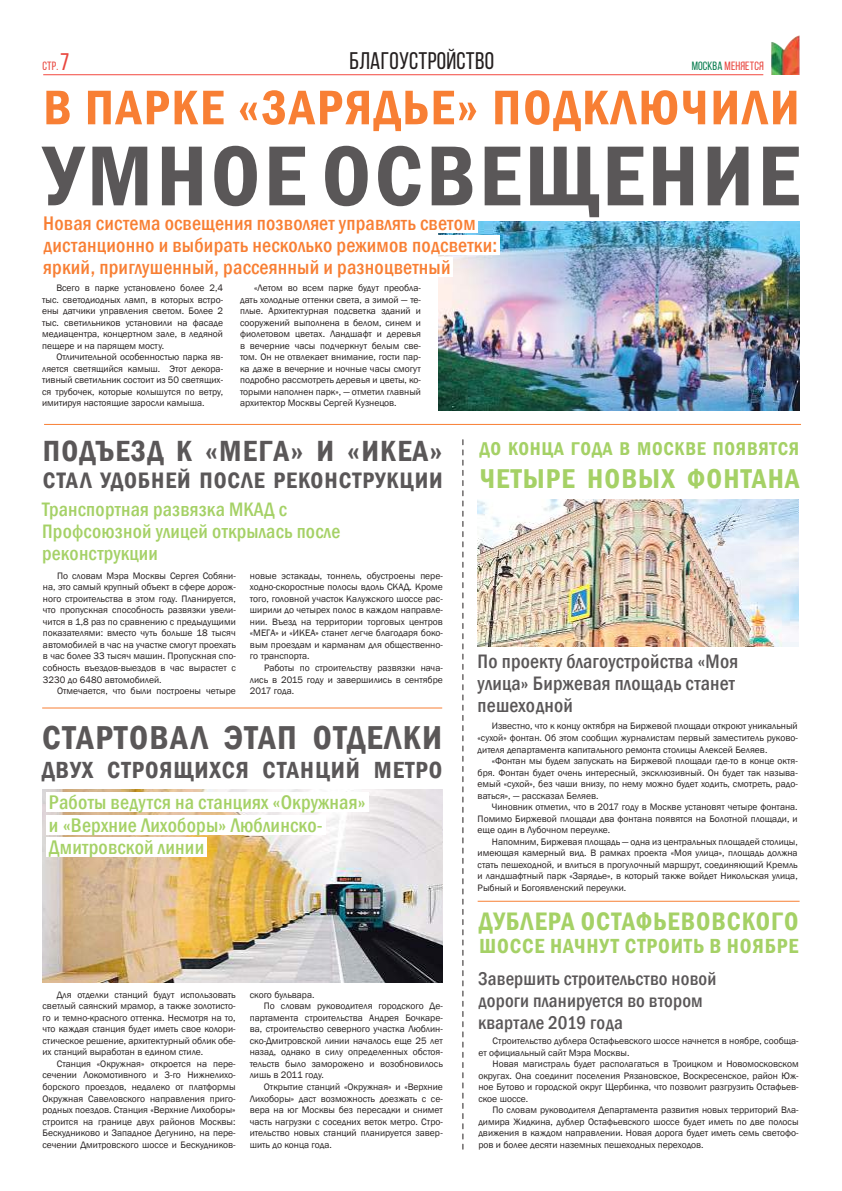
<style>
.page{position:relative;width:842px;height:1191px;background:#fff}
.page>*{position:absolute;margin:0;border:0;box-sizing:border-box;transform-origin:0 0}
.t1{font:600 condensed 88px "Franklin Gothic";letter-spacing:.04em;color:#5a5758}
.t2{font:600 condensed 50.3px "Franklin Gothic";letter-spacing:.04em;color:#f87f34}
.t3{font:600 condensed 34px "Franklin Gothic";letter-spacing:.04em;color:#5a5758}
.t4{font:600 condensed 30px "Franklin Gothic";letter-spacing:.04em;color:#5a5758}
.t5{font:600 condensed 28px "Franklin Gothic";letter-spacing:.04em;color:#a5d166}
.t6{font:600 condensed 26px "Franklin Gothic";letter-spacing:.04em;color:#a5d166}
.t7{font:600 condensed 24px "Franklin Gothic";letter-spacing:.04em;color:#5a5758}
.t8{font:24px "Bebas Neue";letter-spacing:.01em;color:#241f1f}
.t9{font:600 condensed 23px "Franklin Gothic";letter-spacing:.04em;color:#5a5758}
.t10{font:600 condensed 21px "Franklin Gothic";letter-spacing:.04em;color:#a5d166}
.t11{font:500 condensed 20.2px/22.2px "Franklin Gothic";letter-spacing:.01em;color:#f87f34}
.t12{font:500 condensed 20.2px/22.2px "Franklin Gothic";letter-spacing:.01em;color:#a5d166}
.t13{font:500 condensed 20px/22px "Franklin Gothic";letter-spacing:.01em;color:#a5d166}
.t14{font:500 condensed 20px/22px "Franklin Gothic";letter-spacing:.01em;color:#5a5758}
.t15{font:500 condensed 19px/22px "Franklin Gothic";letter-spacing:.01em;color:#5a5758}
.t16{font:600 condensed 19px "Franklin Gothic";letter-spacing:.04em;color:#a5d166}
.t17{font:12px "Bebas Neue";letter-spacing:.01em;color:#e9473f}
.t18{font:9.6px/11.5px "Franklin Gothic";color:#241f1f;text-align:justify}
.s1{font-size:24px}
.s2{color:#097d4f}
</style>
<div class="page">
<img style="left:772px;top:35px;width:28px;height:39px">
<hr style="left:43px;top:74px;width:720px;height:1px;background:#f3483f">
<hr style="left:44px;top:424px;width:757px;height:1px;background:#f87f34">
<hr style="left:478px;top:900px;width:322px;height:1px;background:#f87f34">
<hr style="left:42px;top:707px;width:400px;height:1px;background:#f87f34">
<img style="left:478px;top:499px;width:320px;height:147px">
<img style="left:438px;top:221px;width:361px;height:189px">
<img style="left:43px;top:789px;width:400px;height:193px">
<div style="left:40px;top:213px;width:438px;height:20px;background:#fff"></div>
<div style="left:40px;top:235px;width:460px;height:20px;background:#fff"></div>
<div style="left:40px;top:257px;width:413px;height:20px;background:#fff"></div>
<div style="left:46px;top:792px;width:322px;height:20px;background:#fff"></div>
<div style="left:46px;top:814px;width:279px;height:20px;background:#fff"></div>
<div style="left:46px;top:836px;width:161px;height:20px;background:#fff"></div>
<svg style="left:463px;top:440px;width:1px;height:709px"></svg>
<p class="t17" style="left:43px;top:59px;width:29px">стр. <span class="s1">7</span></p>
<h3 class="t8" style="left:350px;top:48px;width:146px">благоустройство</h3>
<p class="t17" style="left:692px;top:59px;width:74px"><span class="s2">Москва</span> Меняется</p>
<h2 class="t2" style="left:43px;top:74px;width:758px">В ПАРКЕ «ЗАРЯДЬЕ» ПОДКЛЮЧИЛИ</h2>
<h1 class="t1" style="left:43px;top:117px;width:758px">УМНОЕ ОСВЕЩЕНИЕ</h1>
<h3 class="t11" style="left:43px;top:212px;width:455px">Новая система освещения позволяет управлять светом дистанционно и выбирать несколько режимов подсветки: яркий, приглушенный, рассеянный и разноцветный</h3>
<p class="t18" style="left:42px;top:282px;width:182px;text-indent:14px">Всего в парке установлено более 2,4 тыс. светодиодных ламп, в которых встро&shy;ены датчики управления светом. Более 2 тыс. светильников установили на фасаде медиацентра, концертном зале, в ледяной пещере и на парящем мосту.</p>
<p class="t18" style="left:42px;top:351px;width:182px;text-indent:14px">Отличительной особенностью парка яв&shy;ляется светящийся камыш. Этот декора&shy;тивный светильник состоит из 50 светящих&shy;ся трубочек, которые колышутся по ветру, имитируя настоящие заросли камыша.</p>
<p class="t18" style="left:240px;top:282px;width:182px;text-indent:14px">«Летом во всем парке будут преобла&shy;дать холодные оттенки света, а зимой — те&shy;плые. Архитектурная подсветка зданий и сооружений выполнена в белом, синем и фиолетовом цветах. Ландшафт и деревья в вечерние часы подчеркнут белым све&shy;том. Он не отвлекает внимание, гости пар&shy;ка даже в вечерние и ночные часы смогут подробно рассмотреть деревья и цветы, ко&shy;торыми наполнен парк», — отметил главный архитектор Москвы Сергей Кузнецов.</p>
<h3 class="t4" style="left:43px;top:430px;width:401px">ПОДЪЕЗД К «МЕГА» И «ИКЕА»</h3>
<h3 class="t9" style="left:43px;top:465px;width:401px">СТАЛ УДОБНЕЙ ПОСЛЕ РЕКОНСТРУКЦИИ</h3>
<h3 class="t13" style="left:42px;top:498px;width:300px">Транспортная развязка МКАД с<br>Профсоюзной улицей открылась после реконструкции</h3>
<p class="t18" style="left:43px;top:570px;width:194px;text-indent:14px">По словам Мэра Москвы Сергея Собяни&shy;на, это самый крупный объект в сфере дорож&shy;ного строительства в этом году. Планируется, что пропускная способность развязки увели&shy;чится в 1,8 раз по сравнению с предыдущими показателями: вместо чуть больше 18 тысяч автомобилей в час на участке смогут проехать в час более 33 тысяч машин. Пропускная спо&shy;собность въездов-выездов в час вырастет с 3230 до 6480 автомобилей.</p>
<p class="t18" style="left:57px;top:685px;width:180px">Отмечается, что были построены четыре</p>
<p class="t18" style="left:250px;top:570px;width:194px">новые эстакады, тоннель, обустроены пере&shy;ходно-скоростные полосы вдоль СКАД. Кроме того, головной участок Калужского шоссе рас&shy;ширили до четырех полос в каждом направле&shy;нии. Въезд на территории торговых центров «МЕГА» и «ИКЕА» станет легче благодаря боко&shy;вым проездам и карманам для общественно&shy;го транспорта.</p>
<p class="t18" style="left:250px;top:662px;width:194px;text-indent:14px">Работы по строительству развязки нача&shy;лись в 2015 году и завершились в сентябре 2017 года.</p>
<h3 class="t3" style="left:42px;top:715px;width:401px">СТАРТОВАЛ ЭТАП ОТДЕЛКИ</h3>
<h3 class="t7" style="left:42px;top:753px;width:402px">ДВУХ СТРОЯЩИХСЯ СТАНЦИЙ МЕТРО</h3>
<h3 class="t12" style="left:49px;top:791px;width:318px">Работы ведутся на станциях «Окружная» и «Верхние Лихоборы» Люблинско-<br>Дмитровской линии</h3>
<p class="t18" style="left:43px;top:989px;width:195px;text-indent:14px">Для отделки станций будут использовать светлый саянский мрамор, а также золотисто&shy;го и темно-красного оттенка. Несмотря на то, что каждая станция будет иметь свое колори&shy;стическое решение, архитектурный облик обе&shy;их станций выработан в едином стиле.</p>
<p class="t18" style="left:43px;top:1058px;width:195px;text-indent:14px">Станция «Окружная» откроется на пере&shy;сечении Локомотивного и 3-го Нижнелихо&shy;борского проездов, недалеко от платформы Окружная Савеловского направления приго&shy;родных поездов. Станция «Верхние Лихоборы» строится на границе двух районов Москвы:<br>Бескудниково и Западное Дегунино, на пере&shy;сечении Дмитровского шоссе и Бескудников-</p>
<p class="t18" style="left:250px;top:989px;width:66px">ского бульвара.</p>
<p class="t18" style="left:264px;top:1000px;width:180px">По словам руководителя городского Де-</p>
<p class="t18" style="left:250px;top:1012px;width:195px">партамента строительства Андрея Бочкаре-</p>
<p class="t18" style="left:250px;top:1023px;width:195px">ва, строительство северного участка Люблин-</p>
<p class="t18" style="left:250px;top:1035px;width:195px">ско-Дмитровской линии началось еще 25 лет</p>
<p class="t18" style="left:250px;top:1046px;width:195px">назад, однако в силу определенных обстоя-</p>
<p class="t18" style="left:250px;top:1058px;width:195px">тельств было заморожено и возобновилось</p>
<p class="t18" style="left:250px;top:1069px;width:76px">лишь в 2011 году.</p>
<p class="t18" style="left:264px;top:1081px;width:180px">Открытие станций «Окружная» и «Верхние</p>
<p class="t18" style="left:250px;top:1092px;width:195px">Лихоборы» даст возможность доезжать с се-</p>
<p class="t18" style="left:250px;top:1104px;width:195px">вера на юг Москвы без пересадки и снимет</p>
<p class="t18" style="left:250px;top:1115px;width:195px">часть нагрузки с соседних веток метро. Стро-</p>
<p class="t18" style="left:250px;top:1127px;width:195px">ительство новых станций планируется завер-</p>
<p class="t18" style="left:250px;top:1138px;width:84px">шить до конца года.</p>
<h3 class="t16" style="left:480px;top:436px;width:321px">ДО КОНЦА ГОДА В МОСКВЕ ПОЯВЯТСЯ</h3>
<h3 class="t5" style="left:480px;top:460px;width:321px">ЧЕТЫРЕ НОВЫХ ФОНТАНА</h3>
<h3 class="t14" style="left:478px;top:650px;width:262px">По проекту благоустройства «Моя улица» Биржевая площадь станет пешеходной</h3>
<p class="t18" style="left:478px;top:720px;width:322px;text-indent:14px">Известно, что к концу октября на Биржевой площади откроют уникальный «сухой» фонтан. Об этом сообщил журналистам первый заместитель руково&shy;дителя департамента капитального ремонта столицы Алексей Беляев.</p>
<p class="t18" style="left:478px;top:755px;width:322px;text-indent:14px">«Фонтан мы будем запускать на Биржевой площади где-то в конце октя&shy;бря. Фонтан будет очень интересный, эксклюзивный. Он будет так называ&shy;емый «сухой», без чаши внизу, по нему можно будет ходить, смотреть, радо&shy;ваться», — рассказал Беляев.</p>
<p class="t18" style="left:478px;top:801px;width:322px;text-indent:14px">Чиновник отметил, что в 2017 году в Москве установят четыре фонтана.<br>Помимо Биржевой площади два фонтана появятся на Болотной площади, и еще один в Лубочном переулке.</p>
<p class="t18" style="left:478px;top:836px;width:322px;text-indent:14px">Напомним, Биржевая площадь — одна из центральных площадей столицы, имеющая камерный вид. В рамках проекта «Моя улица», площадь должна стать пешеходной, и влиться в прогулочный маршрут, соединяющий Кремль и ландшафтный парк «Зарядье», в который также войдет Никольская улица, Рыбный и Богоявленский переулки.</p>
<h3 class="t6" style="left:479px;top:903px;width:321px">ДУБЛЕРА ОСТАФЬЕВОВСКОГО</h3>
<h3 class="t10" style="left:479px;top:932px;width:321px">ШОССЕ НАЧНУТ СТРОИТЬ В НОЯБРЕ</h3>
<h3 class="t15" style="left:478px;top:967px;width:240px">Завершить строительство новой дороги планируется во втором квартале 2019 года</h3>
<p class="t18" style="left:478px;top:1035px;width:322px;text-indent:14px">Строительство дублера Остафьевского шоссе начнется в ноябре, сообща&shy;ет официальный сайт Мэра Москвы.</p>
<p class="t18" style="left:478px;top:1058px;width:322px;text-indent:14px">Новая магистраль будет располагаться в Троицком и Новомосковском округах. Она соединит поселения Рязановское, Воскресенское, район Юж&shy;ное Бутово и городской округ Щербинка, что позволит разгрузить Остафьев&shy;ское шоссе.</p>
<p class="t18" style="left:478px;top:1104px;width:322px;text-indent:14px">По словам руководителя Департамента развития новых территорий Вла&shy;димира Жидкина, дублер Остафьевского шоссе будет иметь по две полосы движения в каждом направлении. Новая дорога будет иметь семь светофо&shy;ров и более десяти наземных пешеходных переходов.</p>
</div>
